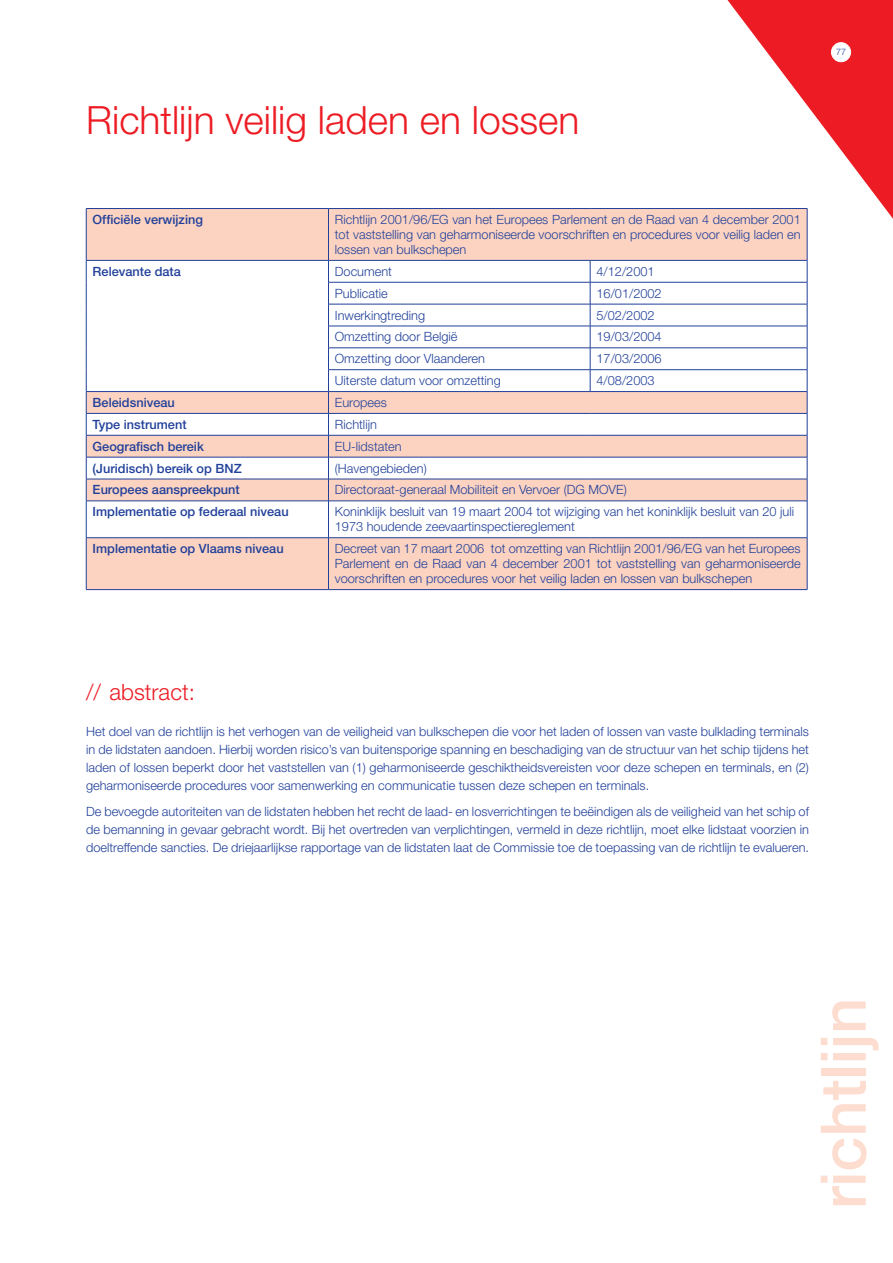
<style>
.page{position:relative;width:893px;height:1263px;background:#fff}
.page>*{position:absolute;margin:0;border:0;box-sizing:border-box;transform-origin:0 0}
.t1{font:500 63px "Helvetica Neue LT Pro";color:#fdddcf}
.t2{font:300 39px "Helvetica Neue LT Pro";color:#ed1c24}
.t3{font:300 22.5px "Helvetica Neue LT Pro";color:#ed1c24}
.body_tabel{font:300 12.75px/18px "Helvetica Neue LT Pro";color:#21409a;text-align:justify}
.t4{font:500 12.75px "Helvetica Neue LT Pro";color:#21409a}
.t5{font:300 9px "Helvetica Neue LT Pro";color:#21409a}
</style>
<div class="page">
<svg style="left:727px;top:0;width:166px;height:219px"></svg>
<svg style="left:87px;top:209px;width:720px;height:380px"></svg>
<hr style="left:807px;top:209px;width:1px;height:51px;background:#21409a">
<hr style="left:807px;top:501px;width:1px;height:37px;background:#21409a">
<hr style="left:807px;top:538px;width:1px;height:51px;background:#21409a">
<hr style="left:86px;top:209px;width:1px;height:51px;background:#21409a">
<hr style="left:86px;top:208px;width:242px;height:1px;background:#21409a">
<hr style="left:328px;top:208px;width:262px;height:1px;background:#21409a">
<hr style="left:590px;top:208px;width:217px;height:1px;background:#21409a">
<hr style="left:328px;top:209px;width:1px;height:51px;background:#21409a">
<hr style="left:86px;top:260px;width:242px;height:1px;background:#21409a">
<hr style="left:328px;top:260px;width:262px;height:1px;background:#21409a">
<hr style="left:590px;top:260px;width:217px;height:1px;background:#21409a">
<svg style="left:590px;top:261px;width:1px;height:130px"></svg>
<svg style="left:807px;top:261px;width:1px;height:240px"></svg>
<hr style="left:328px;top:282px;width:262px;height:1px;background:#21409a">
<hr style="left:590px;top:282px;width:217px;height:1px;background:#21409a">
<hr style="left:328px;top:304px;width:262px;height:1px;background:#21409a">
<hr style="left:590px;top:304px;width:217px;height:1px;background:#21409a">
<hr style="left:328px;top:326px;width:262px;height:1px;background:#21409a">
<hr style="left:590px;top:326px;width:217px;height:1px;background:#21409a">
<hr style="left:328px;top:348px;width:262px;height:1px;background:#21409a">
<hr style="left:590px;top:348px;width:217px;height:1px;background:#21409a">
<hr style="left:328px;top:369px;width:262px;height:1px;background:#21409a">
<hr style="left:590px;top:369px;width:217px;height:1px;background:#21409a">
<hr style="left:86px;top:391px;width:242px;height:1px;background:#21409a">
<hr style="left:328px;top:391px;width:262px;height:1px;background:#21409a">
<hr style="left:590px;top:391px;width:217px;height:1px;background:#21409a">
<hr style="left:86px;top:413px;width:242px;height:1px;background:#21409a">
<hr style="left:328px;top:413px;width:262px;height:1px;background:#21409a">
<hr style="left:590px;top:413px;width:217px;height:1px;background:#21409a">
<hr style="left:86px;top:435px;width:242px;height:1px;background:#21409a">
<hr style="left:328px;top:435px;width:262px;height:1px;background:#21409a">
<hr style="left:590px;top:435px;width:217px;height:1px;background:#21409a">
<hr style="left:86px;top:457px;width:242px;height:1px;background:#21409a">
<hr style="left:328px;top:457px;width:262px;height:1px;background:#21409a">
<hr style="left:590px;top:457px;width:217px;height:1px;background:#21409a">
<svg style="left:86px;top:261px;width:1px;height:240px"></svg>
<hr style="left:86px;top:479px;width:242px;height:1px;background:#21409a">
<hr style="left:328px;top:479px;width:262px;height:1px;background:#21409a">
<hr style="left:590px;top:479px;width:217px;height:1px;background:#21409a">
<svg style="left:328px;top:261px;width:1px;height:240px"></svg>
<hr style="left:86px;top:501px;width:1px;height:37px;background:#21409a">
<hr style="left:86px;top:538px;width:1px;height:51px;background:#21409a">
<hr style="left:86px;top:501px;width:242px;height:1px;background:#21409a">
<hr style="left:328px;top:501px;width:262px;height:1px;background:#21409a">
<hr style="left:590px;top:501px;width:217px;height:1px;background:#21409a">
<hr style="left:86px;top:537px;width:242px;height:1px;background:#21409a">
<hr style="left:328px;top:537px;width:262px;height:1px;background:#21409a">
<hr style="left:590px;top:537px;width:217px;height:1px;background:#21409a">
<hr style="left:328px;top:501px;width:1px;height:37px;background:#21409a">
<hr style="left:328px;top:538px;width:1px;height:51px;background:#21409a">
<hr style="left:86px;top:589px;width:242px;height:1px;background:#21409a">
<hr style="left:328px;top:589px;width:262px;height:1px;background:#21409a">
<hr style="left:590px;top:589px;width:217px;height:1px;background:#21409a">
<div style="left:831px;top:43px;width:19px;height:19px;background:#fff;border-radius:50%"></div>
<div style="left:831px;top:43px;width:20px;height:19px;border:1px solid #fff;border-radius:50%"></div>
<p class="t2" style="left:86px;top:96px;width:495px">Richtlijn veilig laden en lossen</p>
<p class="t4" style="left:93px;top:212px;width:112px">Officiële verwijzing</p>
<p class="body_tabel" style="left:335px;top:212px;width:467px;line-height:15px">Richtlijn 2001/96/EG van het Europees Parlement en de Raad van 4 december 2001 tot vaststelling van geharmoniseerde voorschriften en procedures voor veilig laden en lossen van bulkschepen</p>
<p class="t4" style="left:93px;top:264px;width:90px">Relevante data</p>
<p class="body_tabel" style="left:335px;top:262px;width:59px">Document</p>
<p class="body_tabel" style="left:596px;top:262px;width:60px">4/12/2001</p>
<p class="body_tabel" style="left:335px;top:284px;width:54px">Publicatie</p>
<p class="body_tabel" style="left:596px;top:284px;width:67px">16/01/2002</p>
<p class="body_tabel" style="left:335px;top:306px;width:92px">Inwerkingtreding</p>
<p class="body_tabel" style="left:596px;top:306px;width:60px">5/02/2002</p>
<p class="body_tabel" style="left:335px;top:328px;width:124px">Omzetting door België</p>
<p class="body_tabel" style="left:596px;top:328px;width:67px">19/03/2004</p>
<p class="body_tabel" style="left:335px;top:349px;width:152px">Omzetting door Vlaanderen</p>
<p class="body_tabel" style="left:596px;top:349px;width:67px">17/03/2006</p>
<p class="body_tabel" style="left:335px;top:371px;width:168px">Uiterste datum voor omzetting</p>
<p class="body_tabel" style="left:596px;top:371px;width:60px">4/08/2003</p>
<p class="t4" style="left:93px;top:395px;width:84px">Beleidsniveau</p>
<p class="body_tabel" style="left:335px;top:393px;width:53px">Europees</p>
<p class="t4" style="left:93px;top:417px;width:95px">Type instrument</p>
<p class="body_tabel" style="left:335px;top:415px;width:44px">Richtlijn</p>
<p class="t4" style="left:93px;top:439px;width:113px">Geografisch bereik</p>
<p class="body_tabel" style="left:335px;top:437px;width:68px">EU-lidstaten</p>
<p class="t4" style="left:93px;top:460px;width:151px">(Juridisch) bereik op BNZ</p>
<p class="body_tabel" style="left:335px;top:459px;width:93px">(Havengebieden)</p>
<p class="t4" style="left:93px;top:482px;width:149px">Europees aanspreekpunt</p>
<p class="body_tabel" style="left:335px;top:481px;width:293px">Directoraat-generaal Mobiliteit en Vervoer (DG MOVE)</p>
<p class="t4" style="left:93px;top:504px;width:198px">Implementatie op federaal niveau</p>
<p class="body_tabel" style="left:335px;top:504px;width:461px;line-height:15px">Koninklijk besluit van 19 maart 2004 tot wijziging van het koninklijk besluit van 20 juli<br>1973 houdende zeevaartinspectiereglement</p>
<p class="t4" style="left:93px;top:541px;width:193px">Implementatie op Vlaams niveau</p>
<p class="body_tabel" style="left:335px;top:541px;width:467px;line-height:15px">Decreet van 17 maart 2006 tot omzetting van Richtlijn 2001/96/EG van het Europees Parlement en de Raad van 4 december 2001 tot vaststelling van geharmoniseerde voorschriften en procedures voor het veilig laden en lossen van bulkschepen</p>
<p class="t5" style="left:836px;top:46px;width:12px">77</p>
<p class="t3" style="left:86px;top:678px;width:110px">// abstract:</p>
<p class="body_tabel" style="left:86px;top:722px;width:724px">Het doel van de richtlijn is het verhogen van de veiligheid van bulkschepen die voor het laden of lossen van vaste bulklading terminals in de lidstaten aandoen. Hierbij worden risico’s van buitensporige spanning en beschadiging van de structuur van het schip tijdens het laden of lossen beperkt door het vaststellen van (1) geharmoniseerde geschiktheidsvereisten voor deze schepen en terminals, en (2) geharmoniseerde procedures voor samenwerking en communicatie tussen deze schepen en terminals.</p>
<p class="body_tabel" style="left:86px;top:802px;width:724px">De bevoegde autoriteiten van de lidstaten hebben het recht de laad- en losverrichtingen te beëindigen als de veiligheid van het schip of de bemanning in gevaar gebracht wordt. Bij het overtreden van verplichtingen, vermeld in deze richtlijn, moet elke lidstaat voorzien in doeltreffende sancties. De driejaarlijkse rapportage van de lidstaten laat de Commissie toe de toepassing van de richtlijn te evalueren.</p>
<p class="t1" style="left:806px;top:1209px;width:213px;rotate:-90deg">richtlijn</p>
</div>
